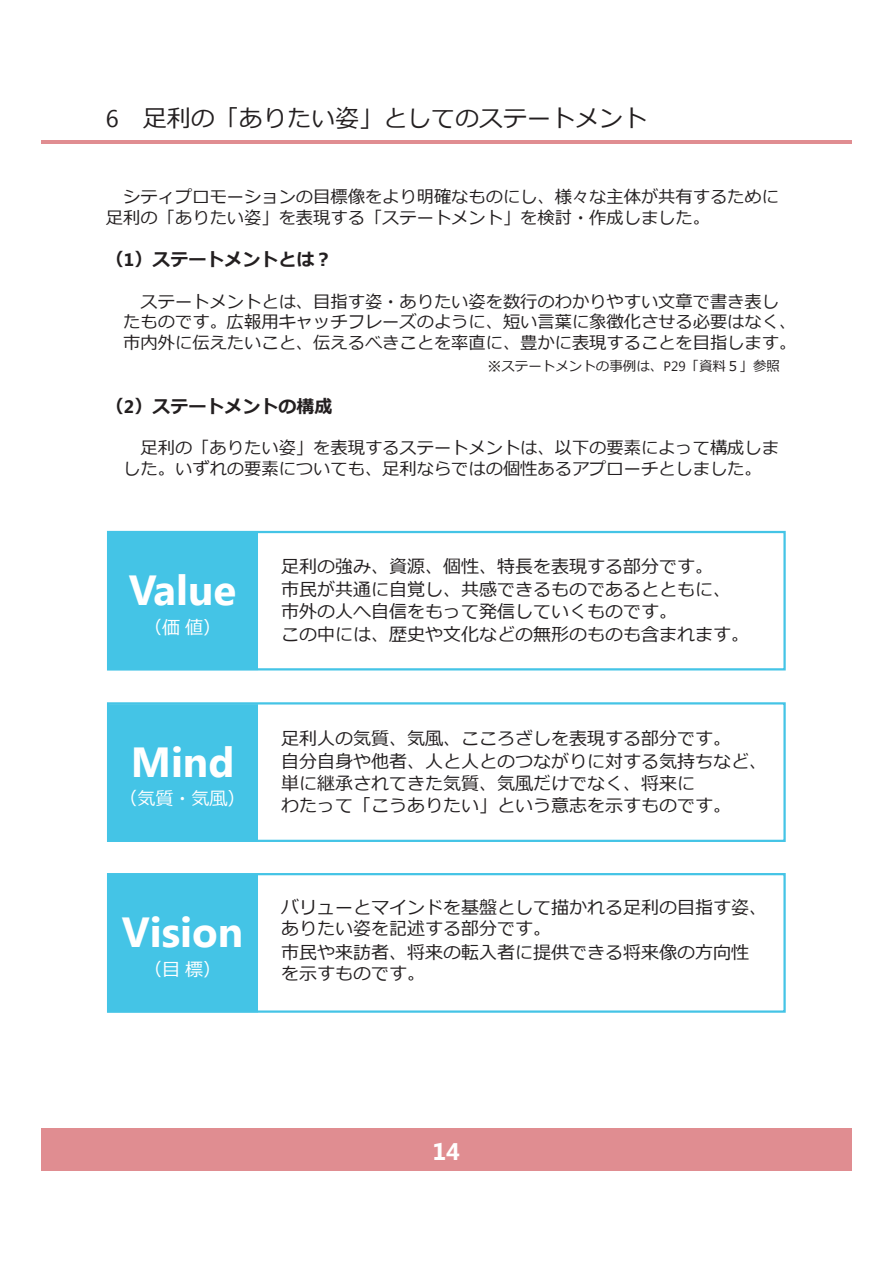
<style>
.page{position:relative;width:893px;height:1263px;background:#fff}
.page>*{position:absolute;margin:0;border:0;box-sizing:border-box;transform-origin:0 0}
.t1{font:700 42px "Segoe UI";color:#fff}
.t2{font:24px "Meiryo";color:#231f20}
.t3{font:700 24px "Segoe UI";color:#fff}
.t4{font:18px/23.4px "Meiryo";color:#231f20}
.t5{font:700 18px "Meiryo";color:#231f20}
.t6{font:18px "Meiryo";letter-spacing:.135em;color:#fff}
.t7{font:17.25px/20.7px "Meiryo";color:#231f20}
.t8{font:13.5px "Meiryo";color:#231f20}
.s1{font-family:"Segoe UI"}
.s2{font-family:"MS Gothic"}
</style>
<div class="page">
<div style="left:41px;top:1128px;width:810px;height:43px;background:#e08d91"></div>
<hr style="left:41px;top:140px;width:810px;height:3px;background:#e08d91">
<svg style="left:258px;top:531px;width:528px;height:139px"></svg>
<div style="left:107px;top:531px;width:151px;height:139px;background:#44c4e6"></div>
<svg style="left:107px;top:702px;width:679px;height:140px"></svg>
<div style="left:107px;top:704px;width:151px;height:138px;background:#44c4e6"></div>
<svg style="left:107px;top:873px;width:679px;height:140px"></svg>
<div style="left:107px;top:875px;width:151px;height:137px;background:#44c4e6"></div>
<h2 class="t2" style="left:106px;top:102px;width:543px"><span class="s1">6</span> ⾜利の「ありたい姿」としてのステートメント</h2>
<p class="t7" style="left:106px;top:188px;width:675px;text-indent:17px">シティプロモーションの目標像をより明確なものにし、様々な主体が共有するために⾜利の「ありたい姿」を表現する「ステートメント」を検討・作成しました。</p>
<p class="t5" style="left:106px;top:247px;width:228px">（<span class="s1">1</span>）ステートメントとは？</p>
<p class="t7" style="left:123px;top:292px;width:675px;text-align:center">ステートメントとは、目指す姿・ありたい姿を数⾏のわかりやすい⽂章で書き表し<br>たものです。広報用キャッチフレーズのように、短い言葉に象徴化させる必要はなく、市内外に伝えたいこと、伝えるべきことを率直に、豊かに表現することを目指します。</p>
<p class="t8" style="left:488px;top:356px;width:294px"><span class="s2">※</span>ステートメントの事例は、<span class="s1">P29</span>「資料５」参照</p>
<p class="t5" style="left:106px;top:394px;width:228px">（<span class="s1">2</span>）ステートメントの構成</p>
<p class="t7" style="left:123px;top:439px;width:657px;text-indent:17px">⾜利の「ありたい姿」を表現するステートメントは、以下の要素によって構成しました。いずれの要素についても、⾜利ならではの個性あるアプローチとしました。</p>
<h1 class="t1" style="left:129px;top:560px;width:109px">Value</h1>
<p class="t6" style="left:144px;top:614px;width:78px">（価値）</p>
<h1 class="t1" style="left:131px;top:732px;width:105px">Mind</h1>
<p class="t6" style="left:120px;top:786px;width:128px">（気質・気風）</p>
<h1 class="t1" style="left:122px;top:902px;width:123px">Vision</h1>
<p class="t6" style="left:144px;top:957px;width:78px">（目標）</p>
<p class="t4" style="left:281px;top:556px;width:451px">⾜利の強み、資源、個性、特⻑を表現する部分です。市⺠が共通に⾃覚し、共感できるものであるとともに、</p>
<p class="t4" style="left:281px;top:601px;width:469px">市外の⼈へ⾃信をもって発信していくものです。<br>この中には、歴史や⽂化などの無形のものも含まれます。</p>
<p class="t4" style="left:281px;top:728px;width:487px">⾜利⼈の気質、気風、こころざしを表現する部分です。<br>⾃分⾃身や他者、⼈と⼈とのつながりに対する気持ちなど、</p>
<p class="t4" style="left:281px;top:774px;width:451px;line-height:21.6px">単に継承されてきた気質、気風だけでなく、将来に<br>わたって「こうありたい」という意志を示すものです。</p>
<p class="t4" style="left:281px;top:897px;width:487px;line-height:21.6px">バリューとマインドを基盤として描かれる⾜利の目指す姿、ありたい姿を記述する部分です。</p>
<p class="t4" style="left:281px;top:942px;width:469px;line-height:21.6px">市⺠や来訪者、将来の転入者に提供できる将来像の方向性を示すものです。</p>
<h2 class="t3" style="left:432px;top:1134px;width:29px">14</h2>
</div>
